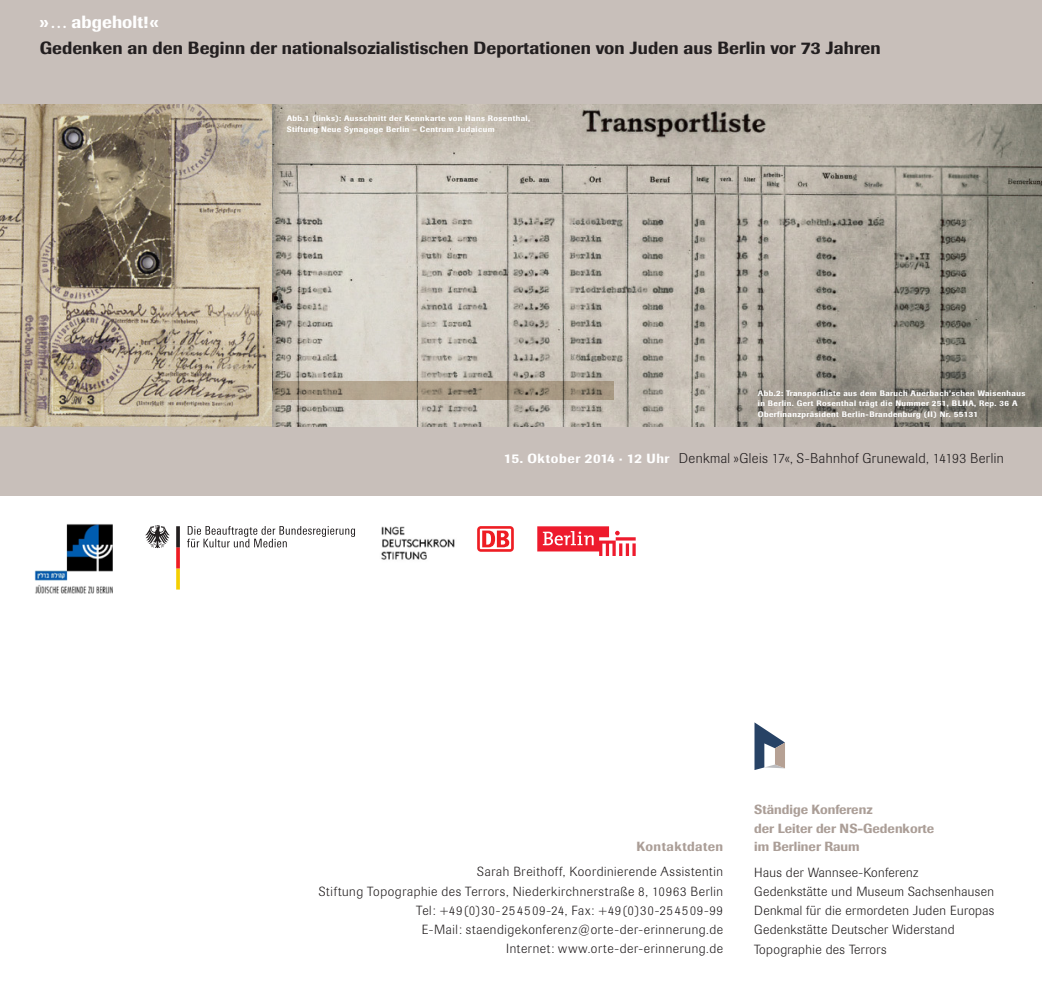
<style>
.page{position:relative;width:1042px;height:993px;background:#fff}
.page>*{position:absolute;margin:0;border:0;box-sizing:border-box;transform-origin:0 0}
.MainHead_Unive{font:500 17.5px/26.2px "Imago";letter-spacing:.005em;color:#231f20}
.Teaser_Univers_6{font:300 14px "Imago";letter-spacing:.025em;color:#231f20}
.Title_Univers_67{font:300 13.12px/19.2px "Imago";letter-spacing:.04em;color:#231f20;text-align:right}
.Title_Univers_67-2{font:500 13.12px/18.4px "Imago";color:#ab9e97}
.Title_Univers_67-3{font:500 13.12px "Imago";letter-spacing:.03em;color:#ab9e97}
.Kooperations-I{font:500 7.88px/10.5px "Imago";letter-spacing:.05em;color:#fff}
.s1{color:#fff}
.s2{font-weight:500;font-size:13.12px;color:#fff}
</style>
<div class="page">
<svg style="left:754px;top:722px;width:31px;height:47px"></svg>
<div style="left:0;top:104px;width:1042px;height:391px;background:#c8bfba"></div>
<div style="left:0;top:0;width:1042px;height:105px;background:#c8bfba"></div>
<img style="left:0;top:105px;width:273px;height:321px">
<svg style="left:273px;top:105px;width:769px;height:321px"></svg>
<svg style="left:145px;top:525px;width:25px;height:23px"></svg>
<svg style="left:176px;top:526px;width:4px;height:63px"></svg>
<svg style="left:187px;top:526px;width:168px;height:21px"></svg>
<img style="left:34px;top:524px;width:79px;height:69px">
<svg style="left:477px;top:526px;width:37px;height:25px"></svg>
<svg style="left:480px;top:528px;width:31px;height:21px"></svg>
<svg style="left:482px;top:530px;width:27px;height:17px"></svg>
<svg style="left:537px;top:526px;width:99px;height:29px"></svg>
<img style="left:381px;top:526px;width:74px;height:34px">
<svg style="left:273px;top:381px;width:340px;height:19px;background:#a69883"></svg>
<p class="MainHead_Unive" style="left:40px;top:9px;width:842px"><span class="s1">» … abgeholt!«<br></span>Gedenken an den Beginn der nationalsozialistischen Deportationen von Juden aus Berlin vor 73 Jahren</p>
<p class="Kooperations-I" style="left:287px;top:113px;width:245px">Abb.1 (links): Ausschnitt der Kennkarte von Hans Rosenthal,<br>Stiftung Neue Synagoge Berlin – Centrum Judaicum</p>
<p class="Kooperations-I" style="left:758px;top:387px;width:269px">Abb.2: Transportliste aus dem Baruch Auerbach’schen Waisenhaus in Berlin. Gert Rosenthal trägt die Nummer 251, BLHA, Rep. 36 A<br>Oberfinanzpräsident Berlin-Brandenburg (II) Nr. 55131</p>
<p class="Teaser_Univers_6" style="left:504px;top:450px;width:501px"><span class="s2">15. Oktober 2014 · 12 Uhr</span> Denkmal »Gleis 17«, S-Bahnhof Grunewald, 14193 Berlin</p>
<p class="Title_Univers_67-3" style="left:636px;top:837px;width:88px">Kontaktdaten</p>
<p class="Title_Univers_67" style="left:319px;top:862px;width:406px">Sarah Breithoff, Koordinierende Assistentin<br>Stiftung Topographie des Terrors, Niederkirchnerstraße 8, 10963 Berlin Tel: +49(0)30-254509-24, Fax: +49(0)30-254509-99<br>E-Mail: staendigekonferenz@orte-der-erinnerung.de<br>Internet: www.orte-der-erinnerung.de</p>
<p class="Title_Univers_67-2" style="left:754px;top:800px;width:182px">Ständige Konferenz<br>der Leiter der NS-Gedenkorte im Berliner Raum</p>
<p class="Title_Univers_67" style="left:754px;top:862px;width:166px">Haus der Wannsee-Konferenz</p>
<p class="Title_Univers_67" style="left:754px;top:881px;width:241px">Gedenkstätte und Museum Sachsenhausen</p>
<p class="Title_Univers_67" style="left:754px;top:900px;width:242px">Denkmal für die ermordeten Juden Europas</p>
<p class="Title_Univers_67" style="left:754px;top:920px;width:202px">Gedenkstätte Deutscher Widerstand</p>
<p class="Title_Univers_67" style="left:754px;top:939px;width:134px">Topographie des Terrors</p>
</div>
